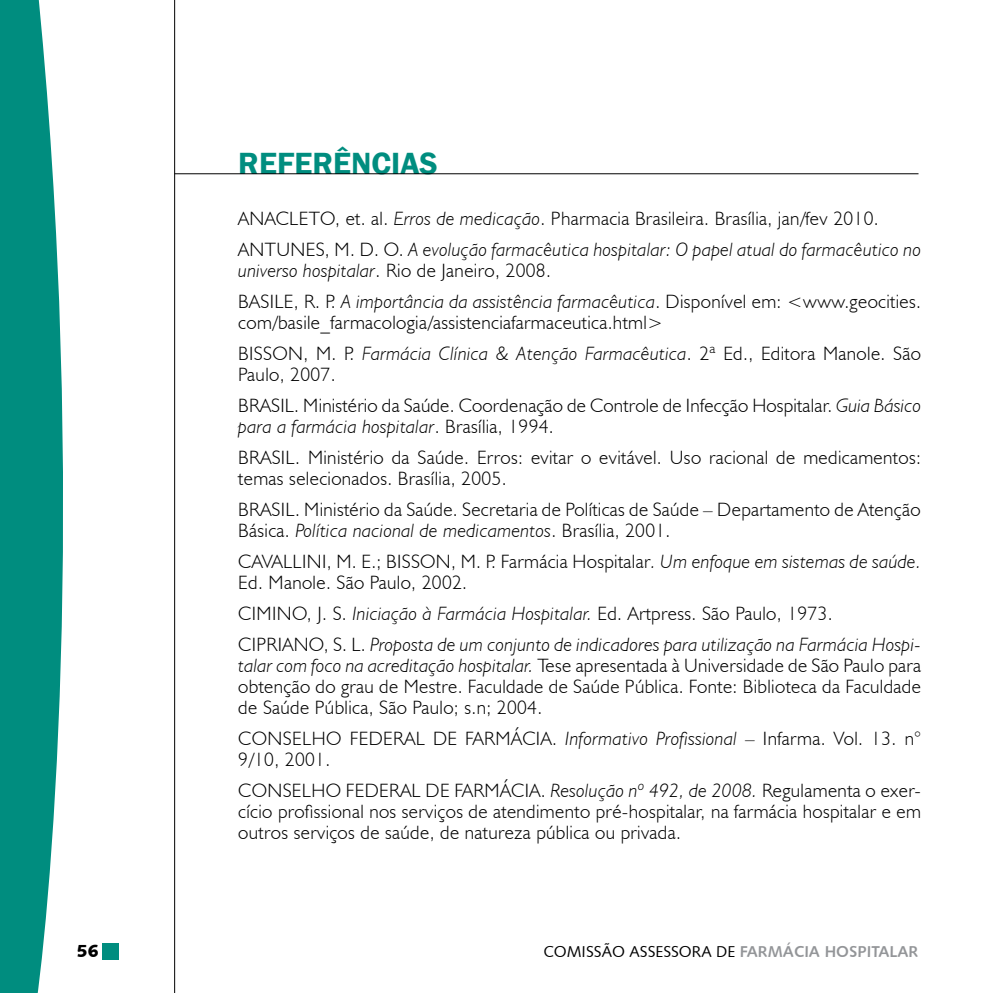
<style>
.page{position:relative;width:993px;height:993px;background:#fff}
.page>*{position:absolute;margin:0;border:0;box-sizing:border-box;transform-origin:0 0}
.t1{font:600 31.5px "Franklin Gothic";color:#008d7f}
.t2{font:300 19.25px/31px "Humanist 521 BT";letter-spacing:.02em;color:#000}
.t3{font:italic 300 19.25px/31px "Humanist 521 BT";letter-spacing:.02em;color:#000}
.t4{font:17.5px "Humanist 531 BT Black A";color:#000}
.t5{font:15.75px "Humanist 531 BT Roman A";color:#000}
.s1{font-style:normal}
.s2{font-style:italic}
.s3{font-family:"Humanist 531 BT Bold A";color:#939598}
</style>
<div class="page">
<svg style="left:0;top:0;width:63px;height:992px;background:#1c998d"></svg>
<hr style="left:174px;top:0;width:1px;height:992px;background:#000">
<div style="left:103px;top:943px;width:16px;height:16px;background:#008d7f"></div>
<hr style="left:174px;top:173px;width:744px;height:1px;background:#000">
<h1 class="t1" style="left:238px;top:143px;width:182px">REFERÊNCIAS</h1>
<p class="t3" style="left:238px;top:203px;width:684px"><span class="s1">ANACLETO, et. al.</span> Erros de medicação<span class="s1">. Pharmacia Brasileira. Brasília, jan/fev 2010.<br>ANTUNES, M. D. O.</span> A evolução farmacêutica hospitalar: O papel atual do farmacêutico no</p>
<p class="t2" style="left:238px;top:255px;width:684px"><span class="s2">universo hospitalar</span>. Rio de Janeiro, 2008.<br>BASILE, R. P. <span class="s2">A importância da assistência farmacêutica</span>. Disponível em: &lt;www.geocities.</p>
<p class="t2" style="left:238px;top:307px;width:684px">com/basile_farmacologia/assistenciafarmaceutica.html&gt;<br>BISSON, M. P. <span class="s2">Farmácia Clínica &amp; Atenção Farmacêutica</span>. 2ª Ed., Editora Manole. São</p>
<p class="t2" style="left:238px;top:359px;width:684px">Paulo, 2007.<br>BRASIL. Ministério da Saúde. Coordenação de Controle de Infecção Hospitalar. <span class="s2">Guia Básico</span></p>
<p class="t2" style="left:238px;top:410px;width:684px"><span class="s2">para a farmácia hospitalar</span>. Brasília, 1994.<br>BRASIL. Ministério da Saúde. Erros: evitar o evitável. Uso racional de medicamentos:</p>
<p class="t2" style="left:238px;top:462px;width:683px">temas selecionados. Brasília, 2005.<br>BRASIL. Ministério da Saúde. Secretaria de Políticas de Saúde – Departamento de Atenção</p>
<p class="t2" style="left:238px;top:514px;width:684px">Básica. <span class="s2">Política nacional de medicamentos</span>. Brasília, 2001.<br>CAVALLINI, M. E.; BISSON, M. P. Farmácia Hospitalar<span class="s2">. Um enfoque em sistemas de saúde.</span></p>
<p class="t3" style="left:238px;top:566px;width:684px"><span class="s1">Ed. Manole. São Paulo, 2002.<br>CIMINO, J. S.</span> Iniciação à Farmácia Hospitalar. <span class="s1">Ed. Artpress. São Paulo, 1973.<br>CIPRIANO, S. L.</span> Proposta de um conjunto de indicadores para utilização na Farmácia Hospi-</p>
<p class="t2" style="left:238px;top:654px;width:684px;line-height:21px;text-align:justify"><span class="s2">talar com foco na acreditação hospitalar.</span> Tese apresentada à Universidade de São Paulo para obtenção do grau de Mestre. Faculdade de Saúde Pública. Fonte: Biblioteca da Faculdade de Saúde Pública, São Paulo; s.n; 2004.</p>
<p class="t2" style="left:238px;top:727px;width:683px;line-height:21px">CONSELHO FEDERAL DE FARMÁCIA. <span class="s2">Informativo Profissional</span> – Infarma. Vol. 13. n°<br>9/10, 2001.</p>
<p class="t2" style="left:238px;top:779px;width:684px;line-height:21px;text-align:justify">CONSELHO FEDERAL DE FARMÁCIA. <span class="s2">Resolução nº 492, de 2008.</span> Regulamenta o exer&shy;cício profissional nos serviços de atendimento pré-hospitalar, na farmácia hospitalar e em outros serviços de saúde, de natureza pública ou privada.</p>
<p class="t4" style="left:77px;top:939px;width:23px">56</p>
<p class="t5" style="left:543px;top:940px;width:376px">COMISSÃO ASSESSORA DE <span class="s3">FARMÁCIA HOSPITALAR</span></p>
</div>
